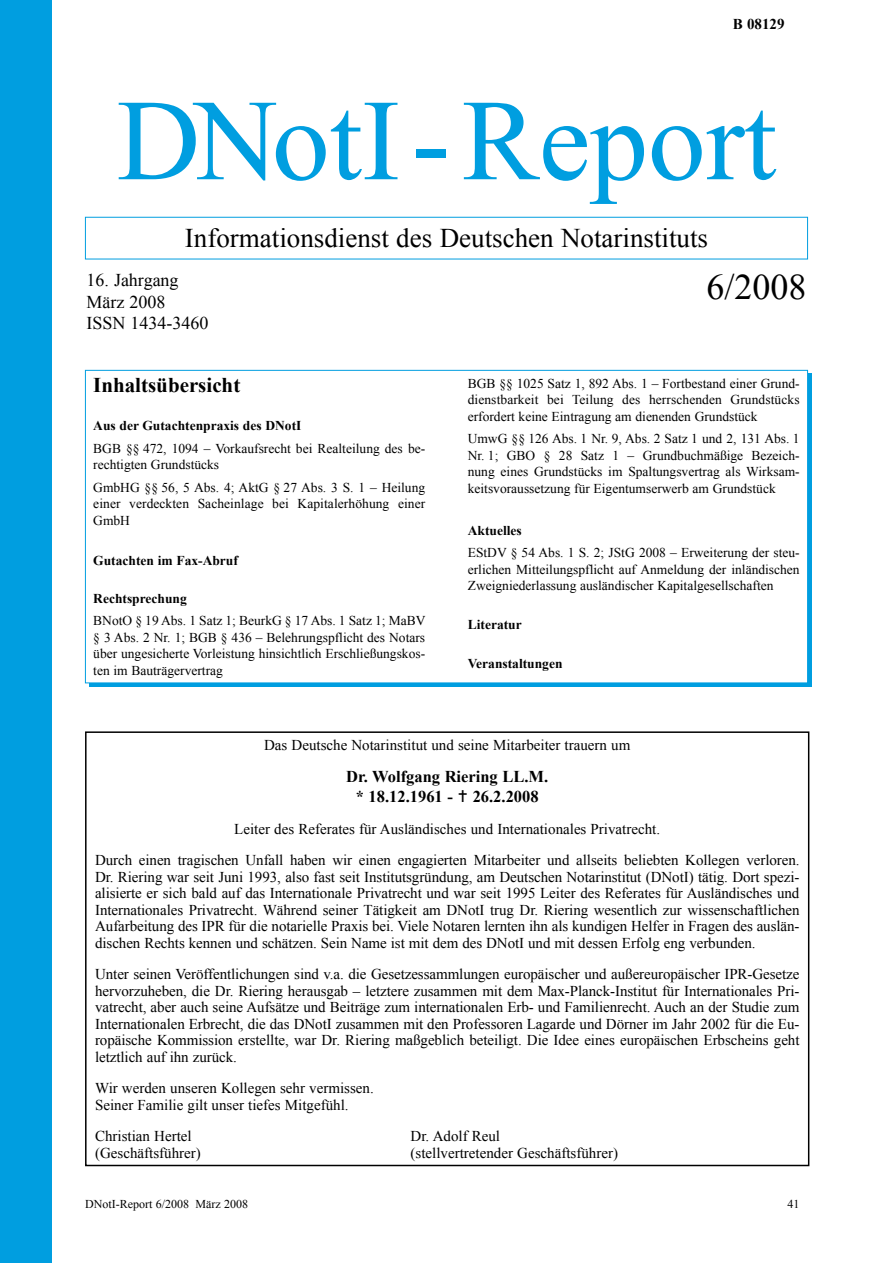
<style>
.page{position:relative;width:893px;height:1263px;background:#fff}
.page>*{position:absolute;margin:0;border:0;box-sizing:border-box;transform-origin:0 0}
.t1{font:115.5px "Times New Roman";color:#009ee0}
.t2{font:36px "Times New Roman";color:#000}
.t3{font:27px "Times New Roman";color:#000}
.t4{font:700 21px "Times New Roman";color:#000}
.t5{font:18px/21.6px "Times New Roman";color:#000}
.t6{font:700 16.5px/19.8px "Times New Roman";color:#000;text-align:center}
.t7{font:15px/16.5px "Times New Roman";color:#000;text-align:justify}
.t8{font:700 15px "Times New Roman";color:#000}
.t9{font:13.5px/16.5px "Times New Roman";color:#000;text-align:justify}
.t10{font:700 13.5px "Times New Roman";color:#000}
.t11{font:12px "Times New Roman";color:#000}
</style>
<div class="page">
<div style="left:0;top:0;width:51px;height:1263px;background:#009ee0"></div>
<div style="left:85px;top:731px;width:724px;height:435px;border:2px solid #000"></div>
<p class="t8" style="left:733px;top:13px;width:53px">B 08129</p>
<h1 class="t1" style="left:117px;top:63px;width:661px">DNo-tI-Re-port</h1>
<h3 class="t3" style="left:185px;top:220px;width:522px">In-for-ma-ti-ons-dienst des Deut-schen No-tar-in-sti-tuts</h3>
<p class="t5" style="left:87px;top:269px;width:123px">16. Jahr-gang<br>März 2008<br>ISSN 1434-3460</p>
<h2 class="t2" style="left:706px;top:262px;width:102px">6/2008</h2>
<h3 class="t4" style="left:93px;top:371px;width:149px">In-halts-über-sicht</h3>
<p class="t10" style="left:93px;top:416px;width:210px">Aus der Gut-ach-ten-pra-xis des DNo-tI</p>
<p class="t9" style="left:93px;top:439px;width:333px">BGB §§ 472, 1094 – Vorkaufsrecht bei Realteilung des be&shy;rechtigten Grundstücks</p>
<p class="t9" style="left:93px;top:479px;width:333px">GmbHG §§ 56, 5 Abs. 4; AktG § 27 Abs. 3 S. 1 – Heilung einer verdeckten Sacheinlage bei Kapitalerhöhung einer GmbH</p>
<p class="t10" style="left:93px;top:551px;width:146px">Gut-ach-ten im Fax-Ab-ruf</p>
<p class="t10" style="left:93px;top:589px;width:95px">Rechts-pre-chung</p>
<p class="t9" style="left:93px;top:612px;width:334px">BNotO § 19 Abs. 1 Satz 1; BeurkG § 17 Abs. 1 Satz 1; MaBV § 3 Abs. 2 Nr. 1; BGB § 436 – Belehrungspflicht des Notars über ungesicherte Vorleistung hinsichtlich Erschließungskos&shy;ten im Bauträgervertrag</p>
<p class="t9" style="left:468px;top:375px;width:333px">BGB §§ 1025 Satz 1, 892 Abs. 1 – Fortbestand einer Grund&shy;dienstbarkeit bei Teilung des herrschenden Grundstücks erfordert keine Eintragung am dienenden Grundstück</p>
<p class="t9" style="left:468px;top:430px;width:333px">UmwG §§ 126 Abs. 1 Nr. 9, Abs. 2 Satz 1 und 2, 131 Abs. 1<br>Nr. 1; GBO § 28 Satz 1 – Grundbuchmäßige Bezeich&shy;nung eines Grundstücks im Spaltungsvertrag als Wirksam&shy;keitsvorauss etzung für Eigentumserwerb am Grundstück</p>
<p class="t10" style="left:468px;top:521px;width:54px">Ak-tu-el-les</p>
<p class="t9" style="left:468px;top:544px;width:333px">EStDV § 54 Abs. 1 S. 2; JStG 2008 – Erweiterung der steu&shy;erlichen Mitteilungspflicht auf Anmeldung der inländis chen Zweigniederlassung ausländis cher Kapitalgesellschaften</p>
<p class="t10" style="left:468px;top:615px;width:55px">Li-te-ra-tur</p>
<p class="t10" style="left:468px;top:654px;width:95px">Veranstaltungen</p>
<p class="t7" style="left:264px;top:737px;width:368px">Das Deutsche Notarinstitut und seine Mitarbeiter trauern um</p>
<p class="t6" style="left:346px;top:766px;width:204px">Dr. Wolfgang Riering LL.M. * 18.12.1961 - 26.2.2008</p>
<p class="t7" style="left:95px;top:812px;width:706px;line-height:31.5px;text-align:center">Leiter des Referates für Ausländis ches und Internationales Privatrecht.<br>Durch einen tragis chen Unfall haben wir einen engagierten Mitarbeiter und allseits beliebten Kollegen verloren.</p>
<p class="t7" style="left:95px;top:868px;width:706px">Dr. Riering war seit Juni 1993, also fast seit Institutsgründung, am Deutschen Notarinstitut (DNotI) tätig. Dort spezi&shy;alisierte er sich bald auf das Internationale Privatrecht und war seit 1995 Leiter des Referates für Ausländis ches und Internationales Privatrecht. Während seiner Tätigkeit am DNotI trug Dr. Riering wesentlich zur wiss ens chaftlichen Aufarbeitung des IPR für die notarielle Praxis bei. Viele Notaren lernten ihn als kundigen Helfer in Fragen des auslän&shy;dis chen Rechts kennen und schätzen. Sein Name ist mit dem des DNotI und mit dess en Erfolg eng verbunden.</p>
<p class="t7" style="left:95px;top:965px;width:706px">Unter seinen Veröffentlichungen sind v.a. die Gesetzessammlungen europäis cher und außereuropäis cher IPR-Gesetze hervorzuheben, die Dr. Riering herausgab – letztere zusammen mit dem Max-Planck-Institut für Internationales Pri&shy;vatrecht, aber auch seine Aufsätze und Beiträge zum internationalen Erb- und Familienrecht. Auch an der Studie zum Internationalen Erbrecht, die das DNotI zusammen mit den Profess oren Lagarde und Dörner im Jahr 2002 für die Eu&shy;ropäische Kommission erstellte, war Dr. Riering maßgeblich beteiligt. Die Idee eines europäischen Erbscheins geht letztlich auf ihn zurück.</p>
<p class="t7" style="left:95px;top:1079px;width:280px">Wir werden uns eren Kollegen sehr vermiss en.<br>Seiner Familie gilt unser tiefes Mitgefühl.</p>
<p class="t7" style="left:95px;top:1127px;width:98px">Christian Hertel</p>
<p class="t7" style="left:411px;top:1127px;width:91px">Dr. Adolf Reul</p>
<p class="t7" style="left:95px;top:1144px;width:107px">(Geschäftsführer)</p>
<p class="t7" style="left:411px;top:1144px;width:209px">(stellvertretender Geschäftsführer)</p>
<p class="t11" style="left:85px;top:1195px;width:165px">DNotI-Report 6/2008 März 2008</p>
<p class="t11" style="left:787px;top:1195px;width:13px">41</p>
</div>
